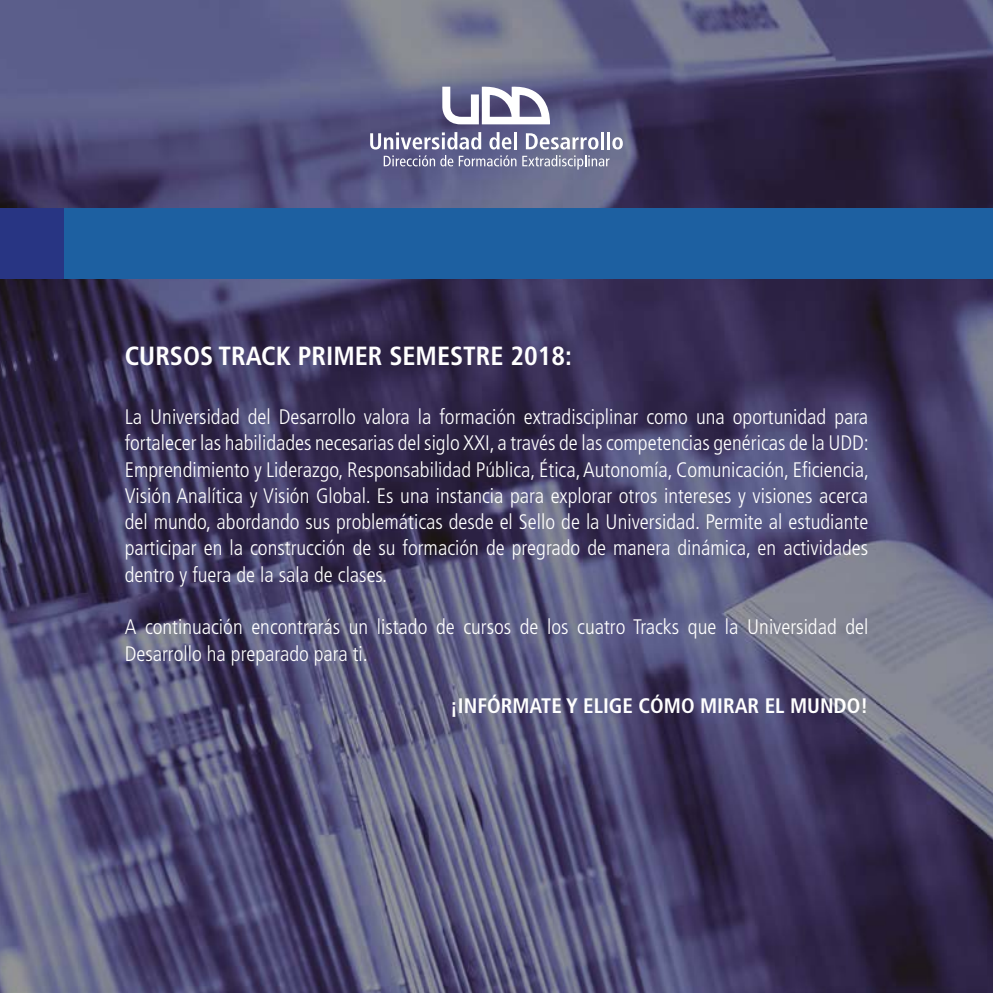
<style>
.page{position:relative;width:993px;height:993px;background:#fff}
.page>*{position:absolute;margin:0;border:0;box-sizing:border-box;transform-origin:0 0}
.t1{font:700 condensed 26.25px "Frutiger LT Std";color:#fff}
.t2{font:300 condensed 21px/26.2px "Frutiger LT Std";color:#fff;text-align:justify}
.t3{font:700 condensed 21px "Frutiger LT Std";color:#fff}
</style>
<div class="page">
<img style="left:0;top:0;width:992px;height:992px">
<svg style="left:370px;top:132px;width:111px;height:17px"></svg>
<svg style="left:489px;top:132px;width:22px;height:17px"></svg>
<hr style="left:513px;top:132px;width:3px;height:17px;background:#fff">
<svg style="left:525px;top:132px;width:78px;height:17px"></svg>
<hr style="left:606px;top:132px;width:3px;height:17px;background:#fff">
<svg style="left:612px;top:137px;width:10px;height:12px"></svg>
<svg style="left:383px;top:155px;width:133px;height:11px"></svg>
<svg style="left:522px;top:155px;width:87px;height:14px"></svg>
<svg style="left:442px;top:85px;width:108px;height:39px"></svg>
<div style="left:0;top:208px;width:992px;height:70px;background:#1d60a1"></div>
<div style="left:0;top:208px;width:63px;height:70px;background:#283583"></div>
<p class="t1" style="left:125px;top:340px;width:448px">CURSOS TRACK PRIMER SEMESTRE 2018:</p>
<p class="t2" style="left:125px;top:404px;width:745px">La Universidad del Desarrollo valora la formación extradisciplinar como una oportunidad para fortalecer las habilidades necesarias del siglo XXI, a través de las competencias genéricas de la UDD:<br>Emprendimiento y Liderazgo, Responsabilidad Pública, Ética, Autonomía, Comunicación, Eficiencia, Visión Analítica y Visión Global. Es una instancia para explorar otros intereses y visiones acerca del mundo, abordando sus problemáticas desde el Sello de la Universidad. Permite al estudiante participar en la construcción de su formación de pregrado de manera dinámica, en actividades dentro y fuera de la sala de clases.</p>
<p class="t2" style="left:125px;top:614px;width:745px">A continuación encontrarás un listado de cursos de los cuatro Tracks que la Universidad del<br>Desarrollo ha preparado para ti.</p>
<p class="t3" style="left:450px;top:693px;width:419px">¡INFÓRMATE Y ELIGE CÓMO MIRAR EL MUNDO!</p>
</div>
